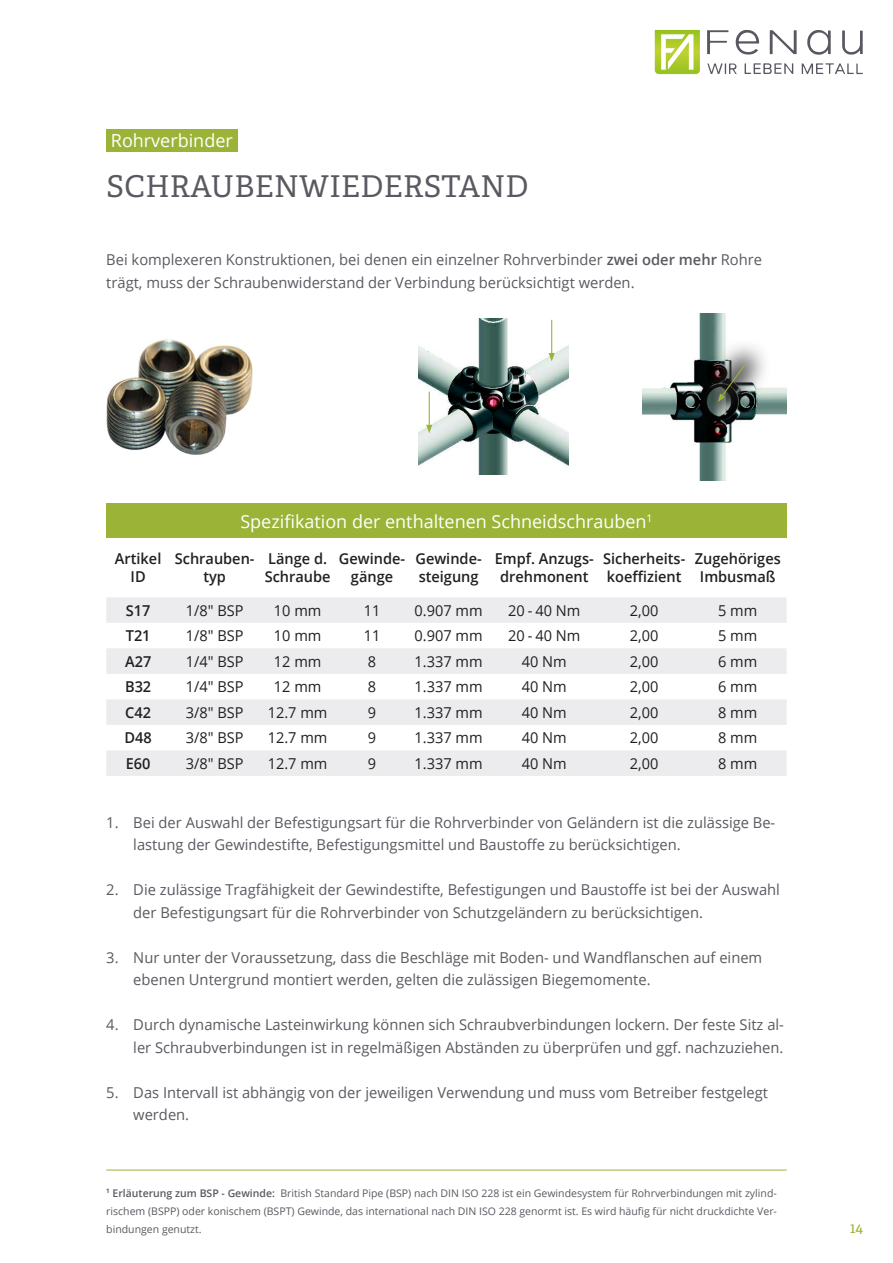
<style>
.page{position:relative;width:893px;height:1263px;background:#fff}
.page>*{position:absolute;margin:0;border:0;box-sizing:border-box;transform-origin:0 0}
.t1{font:30px "Adelle";letter-spacing:.01em;color:#595961}
.t2{font:18px "Open Sans";color:#fff}
.t3{font:15px/22.5px "Open Sans";color:#595961}
.t4{font:15px "Open Sans";color:#231f20}
.t5{font:600 15px/18px "Open Sans";color:#231f20;text-align:center}
.t6{font:15px "Adelle";color:#9bb437}
.t7{font:10.5px/18px "Open Sans";color:#595961;text-align:justify}
.s1{font-weight:600}
</style>
<div class="page">
<svg style="left:655px;top:30px;width:45px;height:44px"></svg>
<svg style="left:736px;top:30px;width:23px;height:25px"></svg>
<svg style="left:807px;top:30px;width:24px;height:25px"></svg>
<svg style="left:770px;top:30px;width:27px;height:24px"></svg>
<svg style="left:842px;top:30px;width:21px;height:25px"></svg>
<svg style="left:707px;top:30px;width:21px;height:24px"></svg>
<svg style="left:744px;top:63px;width:49px;height:11px"></svg>
<svg style="left:802px;top:63px;width:61px;height:11px"></svg>
<svg style="left:707px;top:63px;width:30px;height:11px"></svg>
<div style="left:106px;top:130px;width:132px;height:22px;background:#9bb437"></div>
<img style="left:418px;top:319px;width:151px;height:156px">
<hr style="left:429px;top:392px;width:1px;height:35px;background:#9bb437">
<svg style="left:426px;top:425px;width:6px;height:8px"></svg>
<hr style="left:551px;top:320px;width:1px;height:35px;background:#9bb437">
<svg style="left:549px;top:353px;width:6px;height:8px"></svg>
<img style="left:642px;top:313px;width:145px;height:167px">
<svg style="left:691px;top:338px;width:81px;height:90px"></svg>
<svg style="left:718px;top:363px;width:29px;height:39px"></svg>
<div style="left:106px;top:504px;width:681px;height:34px;background:#9bb437"></div>
<svg style="left:106px;top:597px;width:681px;height:179px;fill:#ececee"></svg>
<hr style="left:106px;top:1170px;width:681px;height:1px;background:#9bb437">
<img style="left:106px;top:339px;width:147px;height:115px">
<p class="t2" style="left:111px;top:128px;width:123px">Rohrverbinder</p>
<h1 class="t1" style="left:107px;top:168px;width:424px">SCHRAUBENWIEDERSTAND</h1>
<p class="t3" style="left:106px;top:248px;width:657px">Bei komplexeren Konstruktionen, bei denen ein einzelner Rohrverbinder <span class="s1">zwei oder mehr</span> Rohre trägt, muss der Schraubenwiderstand der Verbindung berücksichtigt werden.</p>
<p class="t2" style="left:240px;top:509px;width:414px">Spezifikation der enthaltenen Schneidschrauben<sup>1</sup></p>
<p class="t5" style="left:115px;top:549px;width:48px">Artikel<br>ID</p>
<p class="t5" style="left:175px;top:549px;width:81px">Schrauben&shy;typ</p>
<p class="t5" style="left:265px;top:549px;width:67px;text-align:left">Länge d.<br>Schraube</p>
<p class="t5" style="left:339px;top:549px;width:68px">Gewinde&shy;gänge</p>
<p class="t5" style="left:415px;top:549px;width:68px;text-align:left">Gewinde&shy;steigung</p>
<p class="t5" style="left:495px;top:549px;width:101px">Empf. Anzugs&shy;drehmonent</p>
<p class="t5" style="left:603px;top:549px;width:84px;text-align:left">Sicherheits&shy;koeffizient</p>
<p class="t5" style="left:695px;top:549px;width:88px">Zugehöriges<br>Imbusmaß</p>
<p class="t5" style="left:126px;top:601px;width:26px">S17</p>
<p class="t4" style="left:186px;top:600px;width:59px">1/8" BSP</p>
<p class="t4" style="left:274px;top:600px;width:49px">10 mm</p>
<p class="t4" style="left:364px;top:600px;width:18px">11</p>
<p class="t4" style="left:415px;top:600px;width:70px">0.907 mm</p>
<p class="t4" style="left:508px;top:600px;width:74px">20 - 40 Nm</p>
<p class="t4" style="left:630px;top:600px;width:30px">2,00</p>
<p class="t4" style="left:718px;top:600px;width:41px">5 mm</p>
<p class="t5" style="left:126px;top:627px;width:26px">T21</p>
<p class="t4" style="left:186px;top:626px;width:59px">1/8" BSP</p>
<p class="t4" style="left:274px;top:626px;width:49px">10 mm</p>
<p class="t4" style="left:364px;top:626px;width:18px">11</p>
<p class="t4" style="left:415px;top:626px;width:70px">0.907 mm</p>
<p class="t4" style="left:508px;top:626px;width:74px">20 - 40 Nm</p>
<p class="t4" style="left:630px;top:626px;width:30px">2,00</p>
<p class="t4" style="left:718px;top:626px;width:41px">5 mm</p>
<p class="t5" style="left:125px;top:652px;width:28px">A27</p>
<p class="t4" style="left:186px;top:651px;width:59px">1/4" BSP</p>
<p class="t4" style="left:274px;top:651px;width:49px">12 mm</p>
<p class="t4" style="left:368px;top:651px;width:10px">8</p>
<p class="t4" style="left:415px;top:651px;width:70px">1.337 mm</p>
<p class="t4" style="left:522px;top:651px;width:46px">40 Nm</p>
<p class="t4" style="left:630px;top:651px;width:30px">2,00</p>
<p class="t4" style="left:718px;top:651px;width:41px">6 mm</p>
<p class="t5" style="left:125px;top:678px;width:28px">B32</p>
<p class="t4" style="left:186px;top:677px;width:59px">1/4" BSP</p>
<p class="t4" style="left:274px;top:677px;width:49px">12 mm</p>
<p class="t4" style="left:368px;top:677px;width:10px">8</p>
<p class="t4" style="left:415px;top:677px;width:70px">1.337 mm</p>
<p class="t4" style="left:522px;top:677px;width:46px">40 Nm</p>
<p class="t4" style="left:630px;top:677px;width:30px">2,00</p>
<p class="t4" style="left:718px;top:677px;width:41px">6 mm</p>
<p class="t5" style="left:125px;top:703px;width:27px">C42</p>
<p class="t4" style="left:186px;top:702px;width:59px">3/8" BSP</p>
<p class="t4" style="left:268px;top:702px;width:61px">12.7 mm</p>
<p class="t4" style="left:368px;top:702px;width:10px">9</p>
<p class="t4" style="left:415px;top:702px;width:70px">1.337 mm</p>
<p class="t4" style="left:522px;top:702px;width:46px">40 Nm</p>
<p class="t4" style="left:630px;top:702px;width:30px">2,00</p>
<p class="t4" style="left:718px;top:702px;width:41px">8 mm</p>
<p class="t5" style="left:125px;top:729px;width:29px">D48</p>
<p class="t4" style="left:186px;top:728px;width:59px">3/8" BSP</p>
<p class="t4" style="left:268px;top:728px;width:61px">12.7 mm</p>
<p class="t4" style="left:368px;top:728px;width:10px">9</p>
<p class="t4" style="left:415px;top:728px;width:70px">1.337 mm</p>
<p class="t4" style="left:522px;top:728px;width:46px">40 Nm</p>
<p class="t4" style="left:630px;top:728px;width:30px">2,00</p>
<p class="t4" style="left:718px;top:728px;width:41px">8 mm</p>
<p class="t5" style="left:126px;top:754px;width:26px">E60</p>
<p class="t4" style="left:186px;top:753px;width:59px">3/8" BSP</p>
<p class="t4" style="left:268px;top:753px;width:61px">12.7 mm</p>
<p class="t4" style="left:368px;top:753px;width:10px">9</p>
<p class="t4" style="left:415px;top:753px;width:70px">1.337 mm</p>
<p class="t4" style="left:522px;top:753px;width:46px">40 Nm</p>
<p class="t4" style="left:630px;top:753px;width:30px">2,00</p>
<p class="t4" style="left:718px;top:753px;width:41px">8 mm</p>
<p class="t3" style="left:133px;top:810px;width:644px;text-indent:-27px">1. Bei der Auswahl der Befestigungsart für die Rohrverbinder von Geländern ist die zulässige Be&shy;lastung der Gewindestifte, Befestigungsmittel und Baustoffe zu berücksichtigen.</p>
<p class="t3" style="left:133px;top:878px;width:648px;text-indent:-27px">2. Die zulässige Tragfähigkeit der Gewindestifte, Befestigungen und Baustoffe ist bei der Auswahl der Befestigungsart für die Rohrverbinder von Schutzgeländern zu berücksichtigen.</p>
<p class="t3" style="left:133px;top:945px;width:630px;text-indent:-27px">3. Nur unter der Voraussetzung, dass die Beschläge mit Boden- und Wandflanschen auf einem ebenen Untergrund montiert werden, gelten die zulässigen Biegemomente.</p>
<p class="t3" style="left:106px;top:1013px;width:679px;text-align:right">4. Durch dynamische Lasteinwirkung können sich Schraubverbindungen lockern. Der feste Sitz al&shy;ler Schraubverbindungen ist in regelmäßigen Abständen zu überprüfen und ggf. nachzuziehen.</p>
<p class="t3" style="left:133px;top:1080px;width:636px;text-indent:-27px">5. Das Intervall ist abhängig von der jeweiligen Verwendung und muss vom Betreiber festgelegt werden.</p>
<p class="t7" style="left:106px;top:1183px;width:672px"><sup>1</sup> <span class="s1">Erläuterung zum BSP - Gewinde:</span> British Standard Pipe (BSP) nach DIN ISO 228 ist ein Gewindesystem für Rohrverbindungen mit zylind&shy;rischem (BSPP) oder konischem (BSPT) Gewinde, das international nach DIN ISO 228 genormt ist. Es wird häufig für nicht druckdichte Ver&shy;bindungen genutzt.</p>
<p class="t6" style="left:850px;top:1218px;width:15px">14</p>
</div>
